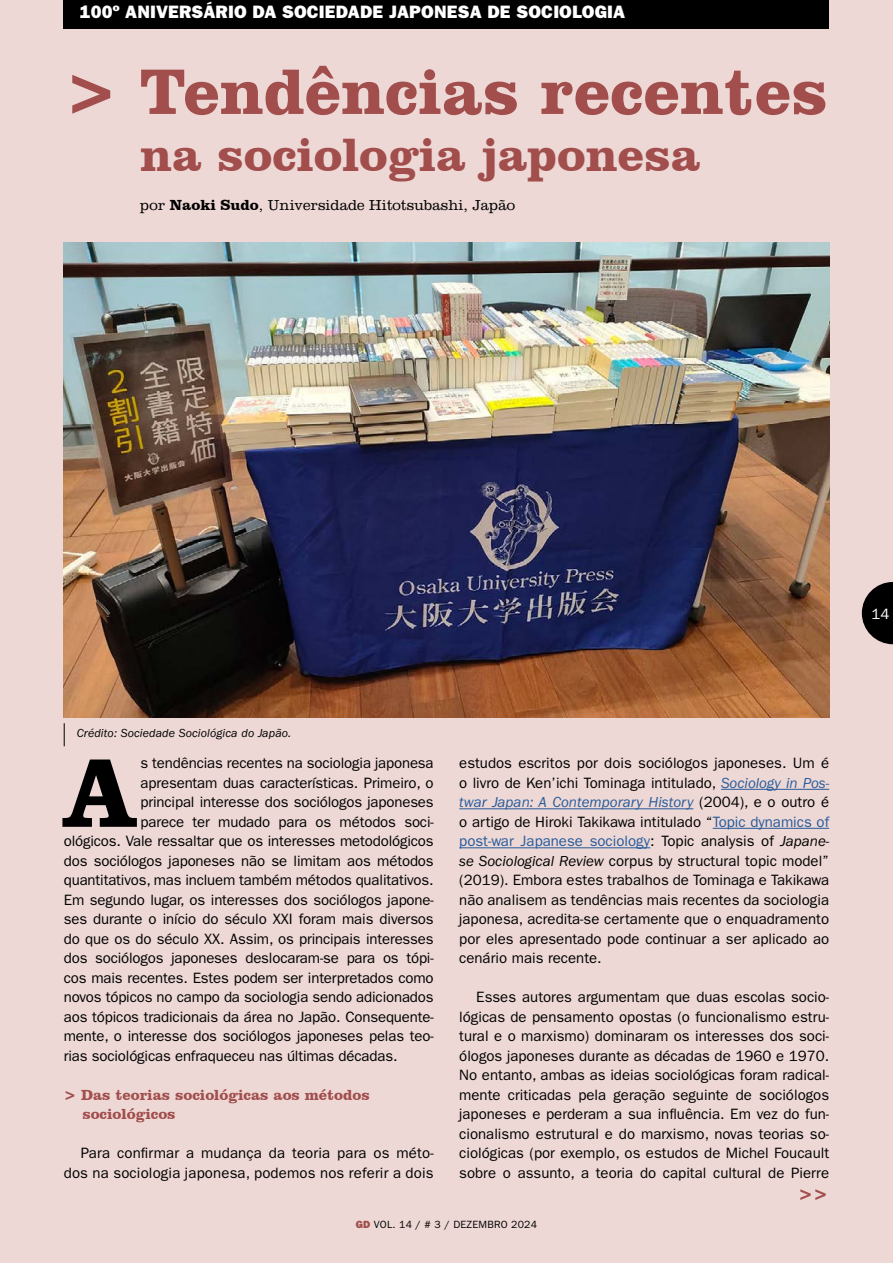
<style>
.page{position:relative;width:893px;height:1263px;background:#edd8d5}
.page>*{position:absolute;margin:0;border:0;box-sizing:border-box;transform-origin:0 0}
.t1{font:700 100.35px "Clarendon BT";color:#000}
.t2{font:700 66px "Clarendon BT";color:#a14e4d}
.t3{font:700 48px "Clarendon BT";color:#a14e4d}
.t4{font:18px "ITC Franklin Gothic Std Hvy";letter-spacing:.01em;color:#fff}
.t5{font:700 18px "Clarendon BT";color:#a14e4d}
.t6{font:15px/19.5px "ITC Franklin Gothic Std";letter-spacing:-.01em;color:#000;text-align:justify}
.t7{font:15px/19.5px "ITC Franklin Gothic Std";letter-spacing:.01em;color:#000;text-align:right}
.t8{font:700 15px/19.5px "Clarendon BT";color:#a14e4d}
.t9{font:italic 15px "Franklin Gothic";color:#275b9b}
.t10{font:300 15px "Clarendon";color:#000}
.t11{font:15px "ITC Franklin Gothic Std";color:#fff}
.t12{font:italic 12px "Franklin Gothic";letter-spacing:.01em;color:#000}
.t13{font:10.5px "ITC Franklin Gothic Std";letter-spacing:.02em;color:#000}
.s1{font-family:"Clarendon BT";font-weight:700}
.s2{font-family:"Franklin Gothic";font-style:italic;color:#275b9b}
.s3{font-family:"ITC Franklin Gothic Std";font-style:normal;color:#000}
.s4{color:#275b9b}
.s5{font-family:"Franklin Gothic";font-style:italic}
.s6{font-family:"ITC Franklin Gothic Std Hvy";color:#a14e4d}
</style>
<div class="page">
<div style="left:64px;top:0;width:765px;height:28px;background:#000"></div>
<img style="left:64px;top:242px;width:765px;height:475px">
<hr style="left:721px;top:789px;width:108px;height:1px;background:#275b9b">
<hr style="left:459px;top:808px;width:234px;height:1px;background:#275b9b">
<hr style="left:713px;top:828px;width:116px;height:1px;background:#275b9b">
<hr style="left:459px;top:847px;width:191px;height:1px;background:#275b9b">
<svg style="left:862px;top:582px;width:31px;height:62px"></svg>
<svg style="left:64px;top:723px;width:1px;height:23px"></svg>
<p class="t4" style="left:80px;top:1px;width:547px">100º ANIVERSÁRIO DA SOCIEDADE JAPONESA DE SOCIOLOGIA</p>
<h2 class="t2" style="left:64px;top:50px;width:766px">&gt; Tendências recentes</h2>
<h3 class="t3" style="left:140px;top:125px;width:562px">na sociologia japonesa</h3>
<p class="t10" style="left:140px;top:196px;width:376px">por <span class="s1">Naoki Sudo</span>, Universidade Hitotsubashi, Japão</p>
<p class="t11" style="left:872px;top:605px;width:19px">14</p>
<p class="t12" style="left:77px;top:727px;width:216px">Crédito: Sociedade Sociológica do Japão.</p>
<h1 class="t1" style="left:64px;top:730px;width:73px">A</h1>
<p class="t6" style="left:141px;top:753px;width:295px">s tendências recentes na sociologia japonesa</p>
<p class="t6" style="left:141px;top:773px;width:295px">apresentam duas características. Primeiro, o</p>
<p class="t6" style="left:141px;top:792px;width:295px">principal interesse dos sociólogos japoneses</p>
<p class="t6" style="left:141px;top:812px;width:295px">parece ter mudado para os métodos soci-</p>
<p class="t6" style="left:64px;top:831px;width:371px">ológicos. Vale ressaltar que os interesses metodológicos</p>
<p class="t6" style="left:64px;top:851px;width:371px">dos sociólogos japoneses não se limitam aos métodos</p>
<p class="t6" style="left:64px;top:870px;width:371px">quantitativos, mas incluem também métodos qualitativos.</p>
<p class="t6" style="left:64px;top:890px;width:371px">Em segundo lugar, os interesses dos sociólogos japone-</p>
<p class="t6" style="left:64px;top:909px;width:371px">ses durante o início do século XXI foram mais diversos</p>
<p class="t6" style="left:64px;top:929px;width:371px">do que os do século XX. Assim, os principais interesses</p>
<p class="t6" style="left:64px;top:948px;width:371px">dos sociólogos japoneses deslocaram-se para os tópi-</p>
<p class="t6" style="left:64px;top:968px;width:371px">cos mais recentes. Estes podem ser interpretados como</p>
<p class="t6" style="left:64px;top:987px;width:371px">novos tópicos no campo da sociologia sendo adicionados</p>
<p class="t6" style="left:64px;top:1007px;width:371px">aos tópicos tradicionais da área no Japão. Consequente-</p>
<p class="t6" style="left:64px;top:1026px;width:371px">mente, o interesse dos sociólogos japoneses pelas teo-</p>
<p class="t6" style="left:64px;top:1046px;width:335px">rias sociológicas enfraqueceu nas últimas décadas.</p>
<p class="t8" style="left:82px;top:1085px;width:289px;text-indent:-19px">&gt; Das teorias sociológicas aos métodos sociológicos</p>
<p class="t7" style="left:64px;top:1143px;width:371px">Para confirmar a mudança da teoria para os méto&shy;dos na sociologia japonesa, podemos nos referir a dois</p>
<p class="t6" style="left:459px;top:753px;width:372px">estudos escritos por dois sociólogos japoneses. Um é o livro de Ken’ichi Tominaga intitulado, <span class="s2">Sociology in Pos-</span></p>
<p class="t9" style="left:459px;top:794px;width:371px">twar Japan: A Contemporary History <span class="s3">(2004), e o outro é</span></p>
<p class="t6" style="left:459px;top:812px;width:372px">o artigo de Hiroki Takikawa intitulado “<span class="s4">Topic dynamics of post-war Japanese sociology</span>: Topic analysis of <span class="s5">Japane&shy;se Sociological Review</span> corpus by structural topic model” (2019). Embora estes trabalhos de Tominaga e Takikawa não analisem as tendências mais recentes da sociologia japonesa, acredita-se certamente que o enquadramento por eles apresentado pode continuar a ser aplicado ao cenário mais recente.</p>
<p class="t6" style="left:459px;top:987px;width:371px;text-indent:17px">Esses autores argumentam que duas escolas socio&shy;lógicas de pensamento opostas (o funcionalismo estru&shy;tural e o marxismo) dominaram os interesses dos soci&shy;ólogos japoneses durante as décadas de 1960 e 1970.<br>No entanto, ambas as ideias sociológicas foram radical&shy;mente criticadas pela geração seguinte de sociólogos japoneses e perderam a sua influência. Em vez do fun&shy;cionalismo estrutural e do marxismo, novas teorias so&shy;ciológicas (por exemplo, os estudos de Michel Foucault sobre o assunto, a teoria do capital cultural de Pierre</p>
<p class="t5" style="left:798px;top:1183px;width:31px">&gt;&gt;</p>
<p class="t13" style="left:356px;top:1219px;width:183px"><span class="s6">GD</span> VOL. 14 / # 3 / DEZEMBRO 2024</p>
</div>
